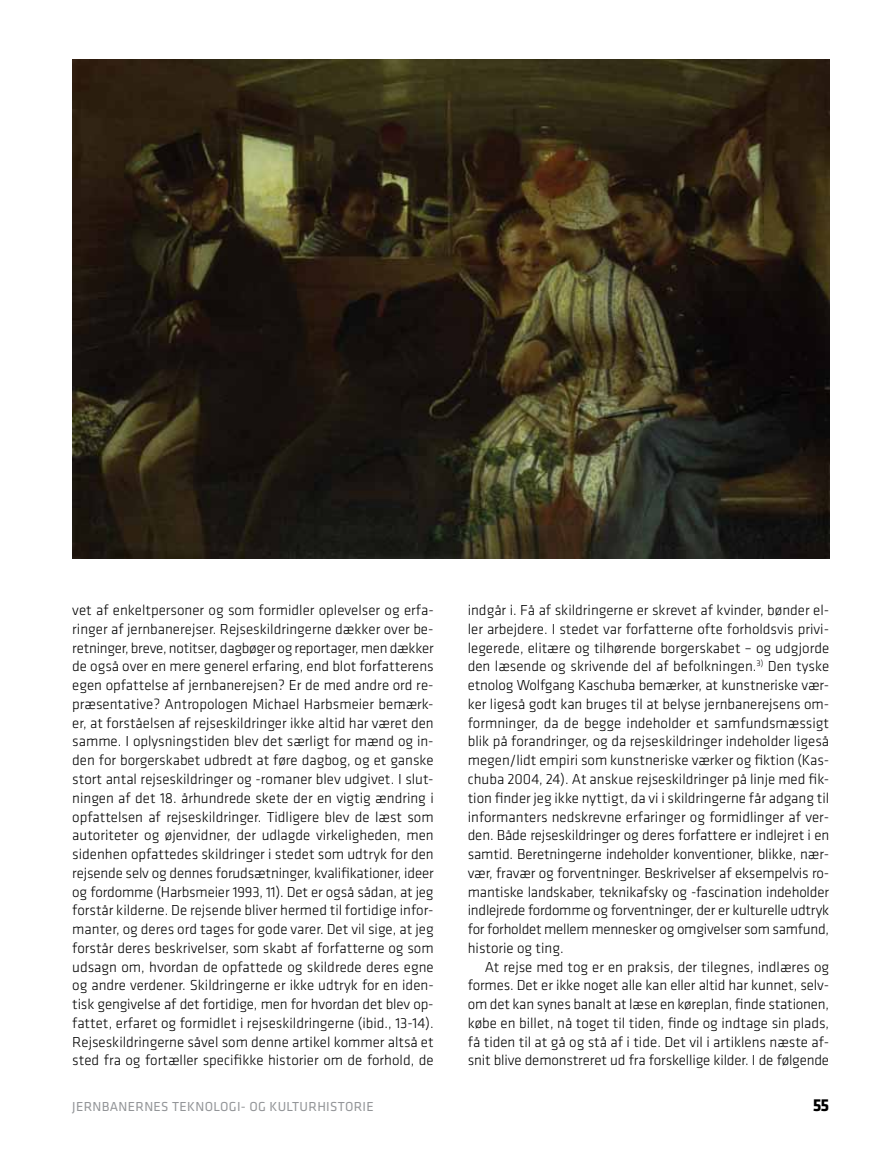
<style>
.page{position:relative;width:893px;height:1149px;background:#fff}
.page>*{position:absolute;margin:0;border:0;box-sizing:border-box;transform-origin:0 0}
.t1{font:700 18px "Klavika";color:#000}
.t2{font:300 15px/18.8px "Klavika";letter-spacing:-.01em;color:#000;text-align:justify}
.t3{font:13.5px "Klavika";letter-spacing:.025em;color:#939598}
</style>
<div class="page">
<img style="left:72px;top:60px;width:757px;height:498px">
<p class="t2" style="left:72px;top:600px;width:363px">vet af enkeltpersoner og som formidler oplevelser og erfa&shy;ringer af jernbanerejser. Rejseskildringerne dækker over be&shy;retninger, breve, notitser, dagbøger og reportager, men dækker de også over en mere generel erfaring, end blot forfatterens egen opfattelse af jernbanerejsen? Er de med andre ord re&shy;præsentative? Antropologen Michael Harbsmeier bemærk&shy;er, at forståelsen af rejseskildringer ikke altid har været den samme. I oplysningstiden blev det særligt for mænd og in&shy;den for borgerskabet udbredt at føre dagbog, og et ganske stort antal rejseskildringer og -romaner blev udgivet. I slut&shy;ningen af det 18. århundrede skete der en vigtig ændring i opfattelsen af rejseskildringer. Tidligere blev de læst som autoriteter og øjenvidner, der udlagde virkeligheden, men sidenhen opfattedes skildringer i stedet som udtryk for den rejsende selv og dennes forudsætninger, kvalifikationer, ideer og fordomme (Harbsmeier 1993, 11). Det er også sådan, at jeg forstår kilderne. De rejsende bliver hermed til fortidige infor&shy;manter, og deres ord tages for gode varer. Det vil sige, at jeg forstår deres beskrivelser, som skabt af forfatterne og som udsagn om, hvordan de opfattede og skildrede deres egne og andre verdener. Skildringerne er ikke udtryk for en iden&shy;tisk gengivelse af det fortidige, men for hvordan det blev op&shy;fattet, erfaret og formidlet i rejseskildringerne (ibid., 13-14).<br>Rejseskildringerne såvel som denne artikel kommer altså et sted fra og fortæller specifikke historier om de forhold, de</p>
<p class="t2" style="left:468px;top:600px;width:363px">indgår i. Få af skildringerne er skrevet af kvinder, bønder el&shy;ler arbejdere. I stedet var forfatterne ofte forholdsvis privi&shy;legerede, elitære og tilhørende borgerskabet – og udgjorde den læsende og skrivende del af befolkningen.<sup>3)</sup> Den tyske etnolog Wolfgang Kaschuba bemærker, at kunstneriske vær&shy;ker ligeså godt kan bruges til at belyse jernbanerejsens om&shy;formninger, da de begge indeholder et samfundsmæssigt blik på forandringer, og da rejseskildringer indeholder ligeså megen/lidt empiri som kunstneriske værker og fiktion (Kas&shy;chuba 2004, 24). At anskue rejseskildringer på linje med fik&shy;tion finder jeg ikke nyttigt, da vi i skildringerne får adgang til informanters nedskrevne erfaringer og formidlinger af ver&shy;den. Både rejseskildringer og deres forfattere er indlejret i en samtid. Beretningerne indeholder konventioner, blikke, nær&shy;vær, fravær og forventninger. Beskrivelser af eksempelvis ro&shy;mantiske landskaber, teknikafsky og -fascination indeholder indlejrede fordomme og forventninger, der er kulturelle udtryk for forholdet mellem mennesker og omgivelser som samfund, historie og ting.</p>
<p class="t2" style="left:468px;top:956px;width:363px;text-indent:17px">At rejse med tog er en praksis, der tilegnes, indlæres og formes. Det er ikke noget alle kan eller altid har kunnet, selv&shy;om det kan synes banalt at læse en køreplan, finde stationen, købe en billet, nå toget til tiden, finde og indtage sin plads, få tiden til at gå og stå af i tide. Det vil i artiklens næste af&shy;snit blive demonstreret ud fra forskellige kilder. I de følgende</p>
<p class="t3" style="left:72px;top:1097px;width:303px">JERNBANERNES TEKNOLOGI- OG KULTURHISTORIE</p>
<p class="t1" style="left:813px;top:1092px;width:18px">55</p>
</div>
